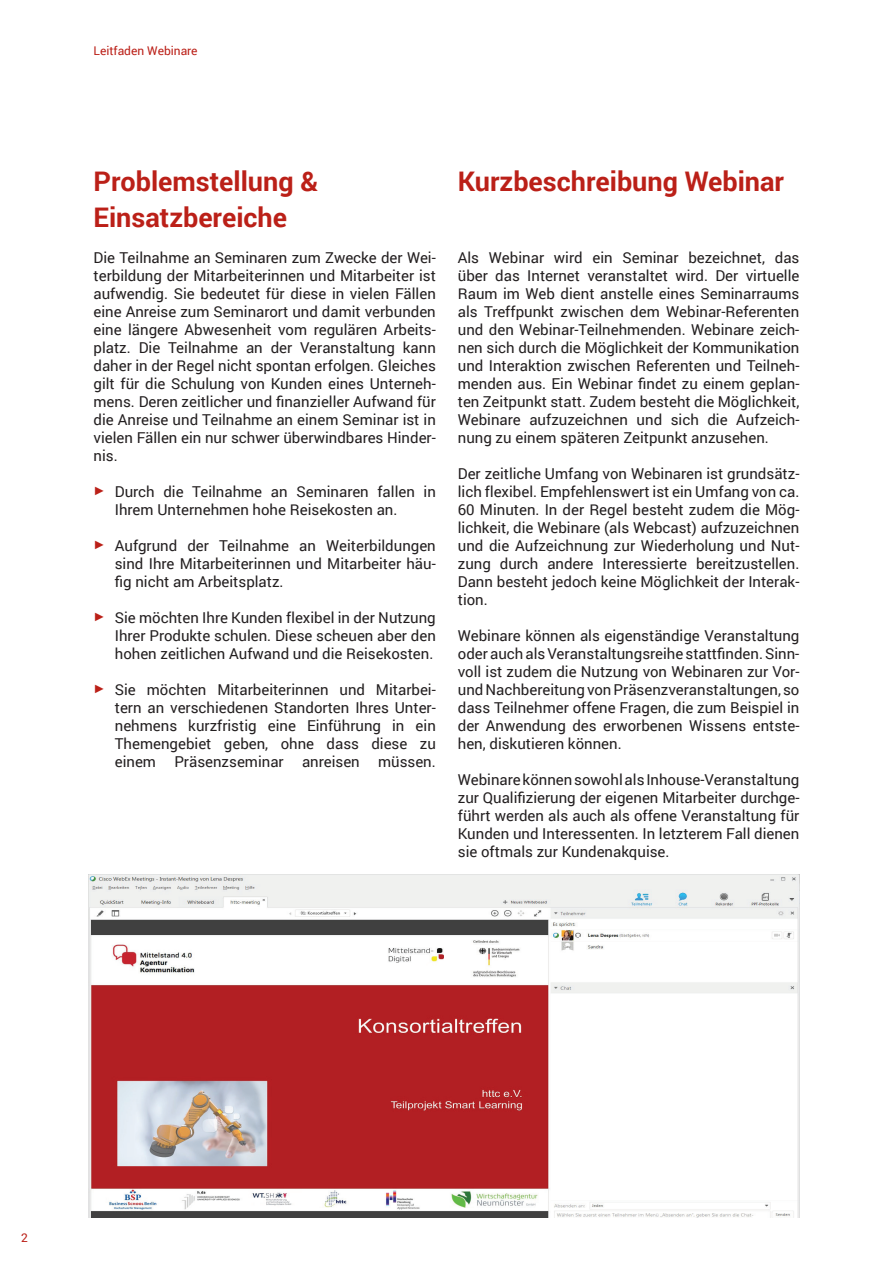
<style>
.page{position:relative;width:893px;height:1263px;background:#fff}
.page>*{position:absolute;margin:0;border:0;box-sizing:border-box;transform-origin:0 0}
.t1{font:700 27px/36px "Roboto";color:#bb2018}
.t2{font:15px/18px "Roboto";color:#231f20;text-align:justify}
.t3{font:12px "Roboto";color:#bb2018}
.s1{font-family:"Arial";font-size:12px;color:#bb2018}
</style>
<div class="page">
<img style="left:88px;top:875px;width:711px;height:342px">
<p class="t3" style="left:94px;top:42px;width:106px">Leitfaden Webinare</p>
<h1 class="t1" style="left:94px;top:162px;width:226px">Problemstellung &amp;<br>Einsatzbereiche</h1>
<p class="t2" style="left:94px;top:248px;width:344px">Die Teilnahme an Seminaren zum Zwecke der Wei&shy;terbildung der Mitarbeiterinnen und Mitarbeiter ist aufwendig. Sie bedeutet für diese in vielen Fällen eine Anreise zum Seminarort und damit verbunden eine längere Abwesenheit vom regulären Arbeits&shy;platz. Die Teilnahme an der Veranstaltung kann daher in der Regel nicht spontan erfolgen. Gleiches gilt für die Schulung von Kunden eines Unterneh&shy;mens. Deren zeitlicher und finanzieller Aufwand für die Anreise und Teilnahme an einem Seminar ist in vielen Fällen ein nur schwer überwindbares Hinder&shy;nis.</p>
<p class="t2" style="left:115px;top:482px;width:323px;text-indent:-21px"><span class="s1">►</span> Durch die Teilnahme an Seminaren fallen in<br>Ihrem Unternehmen hohe Reisekosten an.</p>
<p class="t2" style="left:115px;top:536px;width:323px;text-indent:-21px"><span class="s1">►</span> Aufgrund der Teilnahme an Weiterbildungen sind Ihre Mitarbeiterinnen und Mitarbeiter häu&shy;fig nicht am Arbeitsplatz.</p>
<p class="t2" style="left:115px;top:608px;width:323px;text-indent:-21px"><span class="s1">►</span> Sie möchten Ihre Kunden flexibel in der Nutzung Ihrer Produkte schulen. Diese scheuen aber den hohen zeitlichen Aufwand und die Reisekosten.</p>
<p class="t2" style="left:115px;top:680px;width:323px;text-indent:-21px"><span class="s1">►</span> Sie möchten Mitarbeiterinnen und Mitarbei&shy;tern an verschiedenen Standorten Ihres Unter&shy;nehmens kurzfristig eine Einführung in ein Themengebiet geben, ohne dass diese zu einem Präsenzseminar anreisen müssen.</p>
<h1 class="t1" style="left:458px;top:162px;width:328px">Kurzbeschreibung Webinar</h1>
<p class="t2" style="left:458px;top:248px;width:343px">Als Webinar wird ein Seminar bezeichnet, das über das Internet veranstaltet wird. Der virtuelle Raum im Web dient anstelle eines Seminarraums als Treffpunkt zwischen dem Webinar-Referenten und den Webinar-Teilnehmenden. Webinare zeich&shy;nen sich durch die Möglichkeit der Kommunikation und Interaktion zwischen Referenten und Teilneh&shy;menden aus. Ein Webinar findet zu einem geplan&shy;ten Zeitpunkt statt. Zudem besteht die Möglichkeit, Webinare aufzuzeichnen und sich die Aufzeich&shy;nung zu einem späteren Zeitpunkt anzusehen.</p>
<p class="t2" style="left:458px;top:464px;width:343px">Der zeitliche Umfang von Webinaren ist grundsätz&shy;lich flexibel. Empfehlenswert ist ein Umfang von ca.<br>60 Minuten. In der Regel besteht zudem die Mög&shy;lichkeit, die Webinare (als Webcast) aufzuzeichnen und die Aufzeichnung zur Wiederholung und Nut&shy;zung durch andere Interessierte bereitzustellen.<br>Dann besteht jedoch keine Möglichkeit der Interak&shy;tion.</p>
<p class="t2" style="left:458px;top:626px;width:343px">Webinare können als eigenständige Veranstaltung oder auch als Veranstaltungsreihe stattfinden. Sinn&shy;voll ist zudem die Nutzung von Webinaren zur Vor&shy;und Nachbereitung von Präsenzveranstaltungen, so dass Teilnehmer offene Fragen, die zum Beispiel in der Anwendung des erworbenen Wissens entste&shy;hen, diskutieren können.</p>
<p class="t2" style="left:458px;top:770px;width:343px">Webinare können sowohl als Inhouse-Veranstaltung zur Qualifizierung der eigenen Mitarbeiter durchge&shy;führt werden als auch als offene Veranstaltung für Kunden und Interessenten. In letzterem Fall dienen sie oftmals zur Kundenakquise.</p>
<p class="t3" style="left:21px;top:1229px;width:8px">2</p>
</div>
